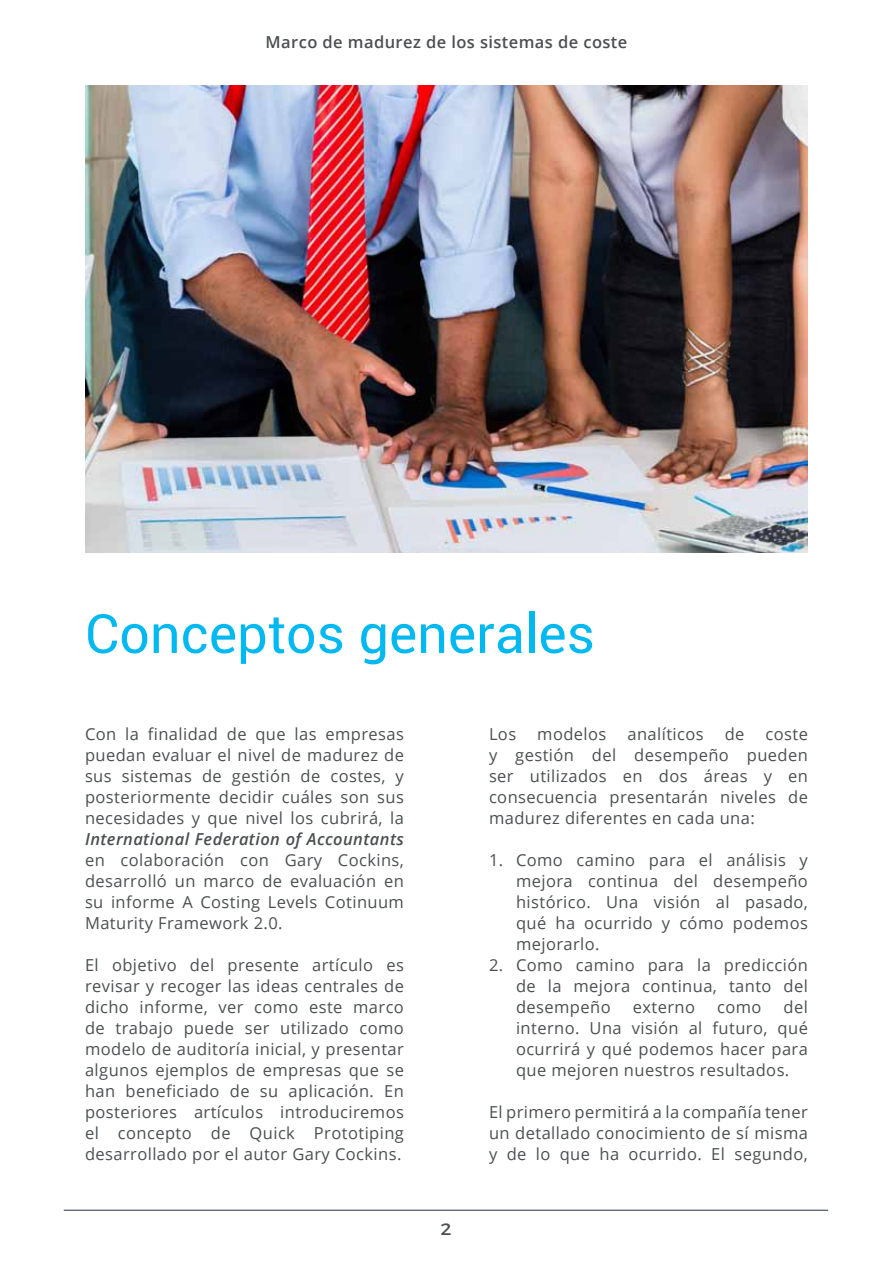
<style>
.page{position:relative;width:893px;height:1263px;background:#fff}
.page>*{position:absolute;margin:0;border:0;box-sizing:border-box;transform-origin:0 0}
.t1{font:54px "Roboto";color:#00b9f1}
.t2{font:16.5px/21px "Open Sans";letter-spacing:.025em;color:#4c4f51;text-align:justify}
.t3{font:italic 600 16.5px "Open Sans";letter-spacing:.025em;color:#4c4f51}
.t4{font:600 16.5px "Open Sans";letter-spacing:.025em;color:#4c4f51}
.t5{font:16.5px "Montserrat";color:#4c4f51;scale:1.1 1}
</style>
<div class="page">
<img style="left:85px;top:85px;width:723px;height:468px">
<hr style="left:64px;top:1210px;width:764px;height:1px;background:#263346">
<p class="t4" style="left:266px;top:30px;width:363px">Marco de madurez de los sistemas de coste</p>
<h1 class="t1" style="left:85px;top:596px;width:511px">Conceptos generales</h1>
<p class="t2" style="left:85px;top:723px;width:320px">Con la finalidad de que las empresas puedan evaluar el nivel de madurez de sus sistemas de gestión de costes, y posteriormente decidir cuáles son sus necesidades y que nivel los cubrirá, la</p>
<p class="t3" style="left:85px;top:827px;width:320px">International Federation of Accountants</p>
<p class="t2" style="left:85px;top:849px;width:320px">en colaboración con Gary Cockins, desarrolló un marco de evaluación en su informe A Costing Levels Cotinuum Maturity Framework 2.0.</p>
<p class="t2" style="left:85px;top:954px;width:320px">El objetivo del presente artículo es revisar y recoger las ideas centrales de dicho informe, ver como este marco de trabajo puede ser utilizado como modelo de auditoría inicial, y presentar algunos ejemplos de empresas que se han beneficiado de su aplicación. En posteriores artículos introduciremos el concepto de Quick Prototiping desarrollado por el autor Gary Cockins.</p>
<p class="t5" style="left:440px;top:1219px;width:12px">2</p>
<p class="t2" style="left:489px;top:723px;width:29px">Los</p>
<p class="t2" style="left:537px;top:723px;width:71px">modelos</p>
<p class="t2" style="left:627px;top:723px;width:78px">analíticos</p>
<p class="t2" style="left:725px;top:723px;width:21px">de</p>
<p class="t2" style="left:489px;top:723px;width:320px;text-indent:276px">coste y gestión del desempeño pueden ser utilizados en dos áreas y en consecuencia presentarán niveles de madurez diferentes en cada una:</p>
<p class="t2" style="left:516px;top:849px;width:293px;text-indent:-27px">1. Como camino para el análisis y mejora continua del desempeño histórico. Una visión al pasado, qué ha ocurrido y cómo podemos mejorarlo.</p>
<p class="t2" style="left:516px;top:954px;width:293px;text-indent:-27px">2. Como camino para la predicción de la mejora continua, tanto del desempeño</p>
<p class="t2" style="left:516px;top:996px;width:293px;text-indent:268px">del interno. Una visión al futuro, qué ocurrirá y qué podemos hacer para que mejoren nuestros resultados.</p>
<p class="t2" style="left:489px;top:1101px;width:320px">El primero permitirá a la compañía tener un detallado conocimiento de sí misma y de lo que ha ocurrido. El segundo,</p>
<p class="t2" style="left:633px;top:996px;width:64px">externo</p>
<p class="t2" style="left:717px;top:996px;width:46px">como</p>
</div>
